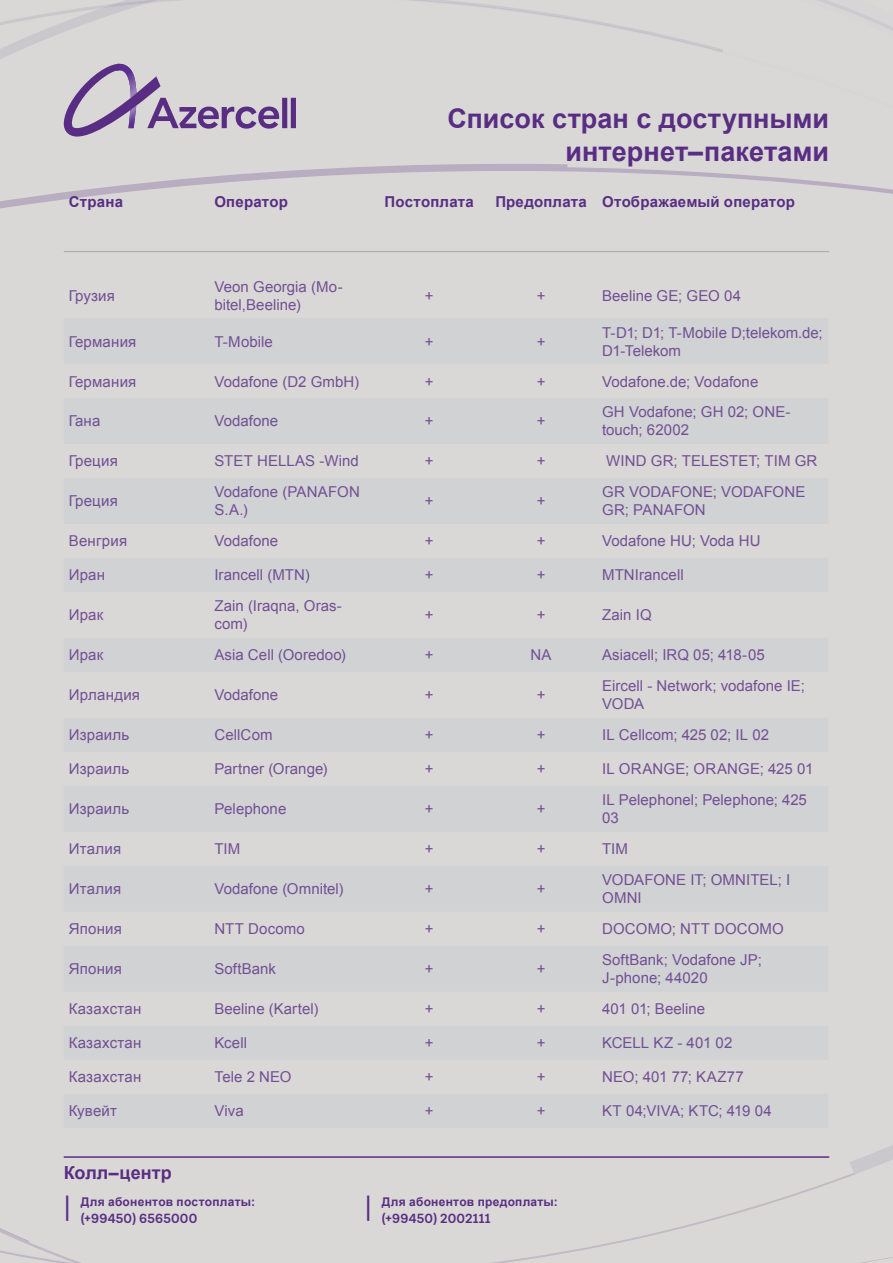
<style>
.page{position:relative;width:893px;height:1263px;background:#d9d8d6}
.page>*{position:absolute;margin:0;border:0;box-sizing:border-box;transform-origin:0 0}
.t1{font:700 27px/32.4px "Arial";color:#592d83;text-align:right}
.t2{font:27px "Arial";color:#592d83}
.t3{font:700 18px "Arial";letter-spacing:.005em;color:#592d83}
.t4{font:15px/18px "Arial";letter-spacing:.005em;color:#724f94}
.t5{font:700 15px "Arial";letter-spacing:.01em;color:#592d83}
.t6{font:600 13.5px "Lota Grotesque";letter-spacing:.02em;color:#592d83}
.t7{font:700 12px "Arial";letter-spacing:.02em;color:#592d83}
</style>
<div class="page">
<svg style="left:0;top:11px;width:64px;height:48px"></svg>
<svg style="left:64px;top:0;width:829px;height:200px"></svg>
<svg style="left:0;top:1145px;width:893px;height:118px"></svg>
<hr style="left:64px;top:251px;width:765px;height:1px;background:#a8a9ad">
<h1 class="t1" style="left:448px;top:103px;width:383px">Список стран с доступными интернет–пакетами</h1>
<p class="t5" style="left:69px;top:192px;width:56px">Страна</p>
<p class="t5" style="left:214px;top:192px;width:75px">Оператор</p>
<p class="t5" style="left:385px;top:192px;width:91px">Постоплата</p>
<p class="t5" style="left:495px;top:192px;width:301px">Предоплата Отображаемый оператор</p>
<p class="t4" style="left:69px;top:286px;width:48px">Грузия</p>
<p class="t4" style="left:214px;top:277px;width:130px">Veon Georgia (Mo&shy;bitel,Beeline)</p>
<p class="t4" style="left:425px;top:286px;width:10px">+</p>
<p class="t4" style="left:537px;top:286px;width:10px">+</p>
<p class="t4" style="left:602px;top:286px;width:140px">Beeline GE; GEO 04</p>
<p class="t4" style="left:69px;top:332px;width:69px">Германия</p>
<p class="t4" style="left:214px;top:332px;width:60px">T-Mobile</p>
<p class="t4" style="left:425px;top:332px;width:10px">+</p>
<p class="t4" style="left:537px;top:332px;width:10px">+</p>
<p class="t4" style="left:602px;top:323px;width:222px">T-D1; D1; T-Mobile D;telekom.de;<br>D1-Telekom</p>
<p class="t4" style="left:69px;top:372px;width:69px">Германия</p>
<p class="t4" style="left:214px;top:372px;width:146px">Vodafone (D2 GmbH)</p>
<p class="t4" style="left:425px;top:372px;width:10px">+</p>
<p class="t4" style="left:537px;top:372px;width:10px">+</p>
<p class="t4" style="left:602px;top:372px;width:158px">Vodafone.de; Vodafone</p>
<p class="t4" style="left:69px;top:412px;width:33px">Гана</p>
<p class="t4" style="left:214px;top:412px;width:65px">Vodafone</p>
<p class="t4" style="left:425px;top:412px;width:10px">+</p>
<p class="t4" style="left:537px;top:412px;width:10px">+</p>
<p class="t4" style="left:602px;top:403px;width:190px">GH Vodafone; GH 02; ONE&shy;touch; 62002</p>
<p class="t4" style="left:69px;top:452px;width:50px">Греция</p>
<p class="t4" style="left:214px;top:452px;width:146px">STET HELLAS -Wind</p>
<p class="t4" style="left:425px;top:452px;width:10px">+</p>
<p class="t4" style="left:537px;top:452px;width:10px">+</p>
<p class="t4" style="left:606px;top:452px;width:213px">WIND GR; TELESTET; TIM GR</p>
<p class="t4" style="left:69px;top:492px;width:50px">Греция</p>
<p class="t4" style="left:214px;top:483px;width:147px">Vodafone (PANAFON<br>S.A.)</p>
<p class="t4" style="left:425px;top:492px;width:10px">+</p>
<p class="t4" style="left:537px;top:492px;width:10px">+</p>
<p class="t4" style="left:602px;top:483px;width:205px">GR VODAFONE; VODAFONE<br>GR; PANAFON</p>
<p class="t4" style="left:69px;top:532px;width:60px">Венгрия</p>
<p class="t4" style="left:214px;top:532px;width:65px">Vodafone</p>
<p class="t4" style="left:425px;top:532px;width:10px">+</p>
<p class="t4" style="left:537px;top:532px;width:10px">+</p>
<p class="t4" style="left:602px;top:532px;width:160px">Vodafone HU; Voda HU</p>
<p class="t4" style="left:69px;top:566px;width:38px">Иран</p>
<p class="t4" style="left:214px;top:566px;width:97px">Irancell (MTN)</p>
<p class="t4" style="left:425px;top:566px;width:10px">+</p>
<p class="t4" style="left:537px;top:566px;width:10px">+</p>
<p class="t4" style="left:602px;top:566px;width:83px">MTNIrancell</p>
<p class="t4" style="left:69px;top:606px;width:36px">Ирак</p>
<p class="t4" style="left:214px;top:597px;width:129px">Zain (Iraqna, Oras&shy;com)</p>
<p class="t4" style="left:425px;top:606px;width:10px">+</p>
<p class="t4" style="left:537px;top:606px;width:10px">+</p>
<p class="t4" style="left:602px;top:606px;width:51px">Zain IQ</p>
<p class="t4" style="left:69px;top:646px;width:36px">Ирак</p>
<p class="t4" style="left:214px;top:646px;width:133px">Asia Cell (Ooredoo)</p>
<p class="t4" style="left:425px;top:646px;width:10px">+</p>
<p class="t4" style="left:531px;top:646px;width:23px">NA</p>
<p class="t4" style="left:602px;top:646px;width:164px">Asiacell; IRQ 05; 418-05</p>
<p class="t4" style="left:69px;top:686px;width:73px">Ирландия</p>
<p class="t4" style="left:214px;top:686px;width:65px">Vodafone</p>
<p class="t4" style="left:425px;top:686px;width:10px">+</p>
<p class="t4" style="left:537px;top:686px;width:10px">+</p>
<p class="t4" style="left:602px;top:677px;width:204px">Eircell - Network; vodafone IE;<br>VODA</p>
<p class="t4" style="left:69px;top:726px;width:62px">Израиль</p>
<p class="t4" style="left:214px;top:726px;width:60px">CellCom</p>
<p class="t4" style="left:425px;top:726px;width:10px">+</p>
<p class="t4" style="left:537px;top:726px;width:10px">+</p>
<p class="t4" style="left:602px;top:726px;width:168px">IL Cellcom; 425 02; IL 02</p>
<p class="t4" style="left:69px;top:760px;width:62px">Израиль</p>
<p class="t4" style="left:214px;top:760px;width:115px">Partner (Orange)</p>
<p class="t4" style="left:425px;top:760px;width:10px">+</p>
<p class="t4" style="left:537px;top:760px;width:10px">+</p>
<p class="t4" style="left:602px;top:760px;width:213px">IL ORANGE; ORANGE; 425 01</p>
<p class="t4" style="left:69px;top:800px;width:62px">Израиль</p>
<p class="t4" style="left:214px;top:800px;width:73px">Pelephone</p>
<p class="t4" style="left:425px;top:800px;width:10px">+</p>
<p class="t4" style="left:537px;top:800px;width:10px">+</p>
<p class="t4" style="left:602px;top:791px;width:206px">IL Pelephonel; Pelephone; 425<br>03</p>
<p class="t4" style="left:69px;top:840px;width:54px">Италия</p>
<p class="t4" style="left:214px;top:840px;width:27px">TIM</p>
<p class="t4" style="left:425px;top:840px;width:10px">+</p>
<p class="t4" style="left:537px;top:840px;width:10px">+</p>
<p class="t4" style="left:602px;top:840px;width:27px">TIM</p>
<p class="t4" style="left:69px;top:880px;width:54px">Италия</p>
<p class="t4" style="left:214px;top:880px;width:131px">Vodafone (Omnitel)</p>
<p class="t4" style="left:425px;top:880px;width:10px">+</p>
<p class="t4" style="left:537px;top:880px;width:10px">+</p>
<p class="t4" style="left:602px;top:871px;width:190px">VODAFONE IT; OMNITEL; I<br>OMNI</p>
<p class="t4" style="left:69px;top:920px;width:55px">Япония</p>
<p class="t4" style="left:214px;top:920px;width:92px">NTT Docomo</p>
<p class="t4" style="left:425px;top:920px;width:10px">+</p>
<p class="t4" style="left:537px;top:920px;width:10px">+</p>
<p class="t4" style="left:602px;top:920px;width:183px">DOCOMO; NTT DOCOMO</p>
<p class="t4" style="left:69px;top:960px;width:55px">Япония</p>
<p class="t4" style="left:214px;top:960px;width:63px">SoftBank</p>
<p class="t4" style="left:425px;top:960px;width:10px">+</p>
<p class="t4" style="left:537px;top:960px;width:10px">+</p>
<p class="t4" style="left:602px;top:951px;width:161px">SoftBank; Vodafone JP;<br>J-phone; 44020</p>
<p class="t4" style="left:69px;top:1000px;width:74px">Казахстан</p>
<p class="t4" style="left:214px;top:1000px;width:106px">Beeline (Kartel)</p>
<p class="t4" style="left:425px;top:1000px;width:10px">+</p>
<p class="t4" style="left:537px;top:1000px;width:10px">+</p>
<p class="t4" style="left:602px;top:1000px;width:105px">401 01; Beeline</p>
<p class="t4" style="left:69px;top:1034px;width:74px">Казахстан</p>
<p class="t4" style="left:214px;top:1034px;width:34px">Kcell</p>
<p class="t4" style="left:425px;top:1034px;width:10px">+</p>
<p class="t4" style="left:537px;top:1034px;width:10px">+</p>
<p class="t4" style="left:602px;top:1034px;width:132px">KCELL KZ - 401 02</p>
<p class="t4" style="left:69px;top:1068px;width:74px">Казахстан</p>
<p class="t4" style="left:214px;top:1068px;width:79px">Tele 2 NEO</p>
<p class="t4" style="left:425px;top:1068px;width:10px">+</p>
<p class="t4" style="left:537px;top:1068px;width:10px">+</p>
<p class="t4" style="left:602px;top:1068px;width:143px">NEO; 401 77; KAZ77</p>
<p class="t4" style="left:69px;top:1102px;width:50px">Кувейт</p>
<p class="t4" style="left:214px;top:1102px;width:31px">Viva</p>
<p class="t4" style="left:425px;top:1102px;width:10px">+</p>
<p class="t4" style="left:537px;top:1102px;width:10px">+</p>
<p class="t4" style="left:602px;top:1102px;width:171px">KT 04;VIVA; KTC; 419 04</p>
<p class="t3" style="left:64px;top:1161px;width:109px">Колл–центр</p>
<p class="t7" style="left:81px;top:1194px;width:176px">Для абонентов постоплаты:</p>
<p class="t6" style="left:81px;top:1211px;width:118px">(+99450) 6565000</p>
<h1 class="t2" style="left:64px;top:1188px;width:9px">|</h1>
<h1 class="t2" style="left:365px;top:1188px;width:9px">|</h1>
<p class="t7" style="left:382px;top:1194px;width:178px">Для абонентов предоплаты:</p>
<p class="t6" style="left:382px;top:1211px;width:110px">(+99450) 2002111</p>
</div>
